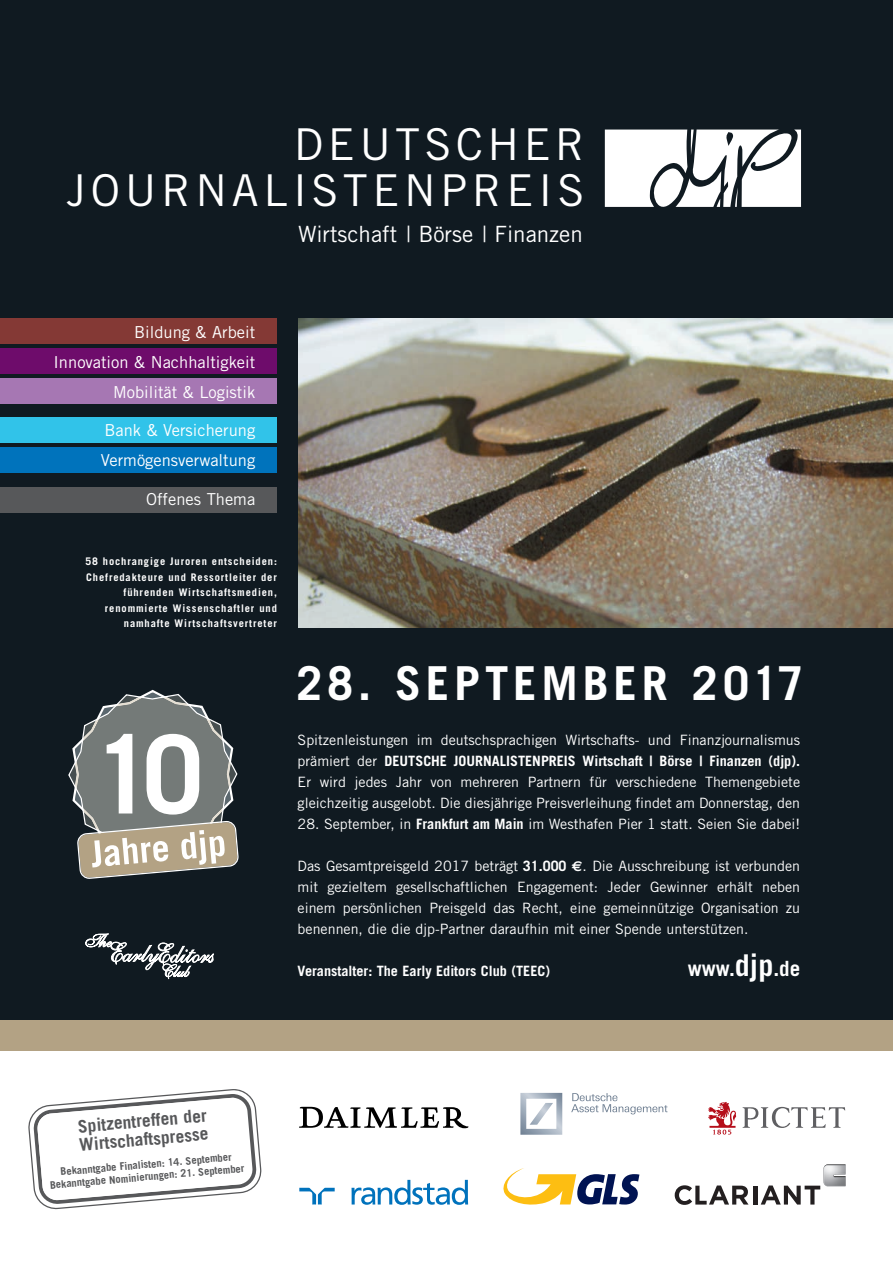
<style>
.page{position:relative;width:893px;height:1263px;background:#fff}
.page>*{position:absolute;margin:0;border:0;box-sizing:border-box;transform-origin:0 0}
.t1{font:700 46.8px "Trade Gothic";letter-spacing:.105em;color:#fff}
.t2{font:43.95px/46px "Trade Gothic";letter-spacing:.11em;color:#fff;text-align:right}
.t3{font:22.35px "Trade Gothic";color:#fff}
.t4{font:700 21px "Trade Gothic";color:#fff}
.t5{font:700 17.55px/18.5px "Trade Gothic";color:#57585a}
.t6{font:16.5px/29.8px "Trade Gothic";color:#fff;text-align:right}
.t7{font:14.25px/21px "Trade Gothic";color:#fff;text-align:justify}
.t8{font:700 14.25px "Trade Gothic";color:#fff}
.t9{font:700 10.5px/15.5px "Trade Gothic";letter-spacing:.085em;color:#fff;text-align:right}
.t10{font:700 10.5px/12.3px "Trade Gothic";color:#57585a;text-align:center}
.s1{font-weight:700}
.s2{font-family:"Euro Sans";font-weight:700}
.s3{font-size:30px}
</style>
<div class="page">
<div style="left:0;top:0;width:893px;height:1038px;background:#101a21"></div>
<svg style="left:605px;top:129px;width:196px;height:78px;background:#d7d9da"></svg>
<img style="left:298px;top:319px;width:595px;height:308px">
<div style="left:0;top:418px;width:276px;height:25px;background:#31c3e9"></div>
<div style="left:0;top:447px;width:276px;height:26px;background:#0073bc"></div>
<div style="left:0;top:319px;width:276px;height:25px;background:#843935"></div>
<div style="left:0;top:348px;width:276px;height:26px;background:#6e0c6b"></div>
<div style="left:0;top:378px;width:276px;height:26px;background:#a677b3"></div>
<div style="left:0;top:1021px;width:893px;height:30px;background:#b3a284"></div>
<svg style="left:86px;top:934px;width:128px;height:45px"></svg>
<div style="left:0;top:487px;width:277px;height:25px;background:#57585a"></div>
<svg style="left:28px;top:1089px;width:234px;height:121px"></svg>
<svg style="left:68px;top:690px;width:171px;height:189px"></svg>
<svg style="left:742px;top:1107px;width:103px;height:21px"></svg>
<svg style="left:708px;top:1102px;width:28px;height:33px"></svg>
<hr style="left:753px;top:1186px;width:4px;height:19px;background:#231f20">
<svg style="left:675px;top:1185px;width:73px;height:20px"></svg>
<svg style="left:761px;top:1186px;width:59px;height:19px"></svg>
<img style="left:824px;top:1164px;width:21px;height:22px">
<svg style="left:299px;top:1180px;width:169px;height:25px"></svg>
<svg style="left:503px;top:1168px;width:136px;height:37px"></svg>
<svg style="left:520px;top:1093px;width:42px;height:42px"></svg>
<svg style="left:571px;top:1093px;width:96px;height:21px"></svg>
<svg style="left:299px;top:1107px;width:170px;height:21px"></svg>
<h2 class="t2" style="left:66px;top:120px;width:519px">DEUTSCHER<br>JOURNALISTENPREIS</h2>
<h3 class="t3" style="left:298px;top:221px;width:286px">Wirtschaft | Börse | Finanzen</h3>
<p class="t6" style="left:53px;top:317px;width:203px">Bildung &amp; Arbeit<br>Innovation &amp; Nachhaltigkeit<br>Mobilität &amp; Logistik</p>
<p class="t6" style="left:101px;top:415px;width:156px;text-align:left">Bank &amp; Versicherung<br>Vermögensverwaltung</p>
<p class="t6" style="left:146px;top:484px;width:111px">Offenes Thema</p>
<p class="t9" style="left:85px;top:554px;width:193px">58 hochrangige Juroren entscheiden:<br>Chefredakteure und Ressortleiter der führenden Wirtschaftsmedien, renommierte Wissenschaftler und namhafte Wirtschaftsvertreter</p>
<h1 class="t1" style="left:296px;top:655px;width:509px">28. SEPTEMBER 2017</h1>
<p class="t7" style="left:298px;top:729px;width:504px">Spitzenleistungen im deutschsprachigen Wirtschafts- und Finanzjournalismus prämiert der <span class="s1">DEUTSCHE JOURNALISTENPREIS Wirtschaft | Börse | Finanzen (djp).<br></span>Er wird jedes Jahr von mehreren Partnern für verschiedene Themengebiete gleichzeitig ausgelobt. Die diesjährige Preisverleihung findet am Donnerstag, den</p>
<p class="t7" style="left:298px;top:813px;width:504px">28. September, in <span class="s1">Frankfurt am Main</span> im Westhafen Pier 1 statt. Seien Sie dabei!</p>
<p class="t7" style="left:298px;top:855px;width:504px">Das Gesamtpreisgeld 2017 beträgt <span class="s1">31.000</span> <span class="s2">€</span>. Die Ausschreibung ist verbunden mit gezieltem gesellschaftlichen Engagement: Jeder Gewinner erhält neben einem persönlichen Preisgeld das Recht, eine gemeinnützige Organisation zu benennen, die die djp-Partner daraufhin mit einer Spende unterstützen.</p>
<p class="t8" style="left:298px;top:962px;width:254px">Veranstalter: The Early Editors Club (TEEC)</p>
<h3 class="t4" style="left:688px;top:955px;width:114px">www.<span class="s3">djp</span>.de</h3>
<p class="t5" style="left:77px;top:1117px;width:131px;rotate:-5deg">Spitzentreffen der<br>Wirtschaftspresse</p>
<p class="t10" style="left:48px;top:1167px;width:196px;rotate:-5deg">Bekanntgabe Finalisten: 14. September<br>Bekanntgabe Nominierungen: 21. September</p>
</div>
